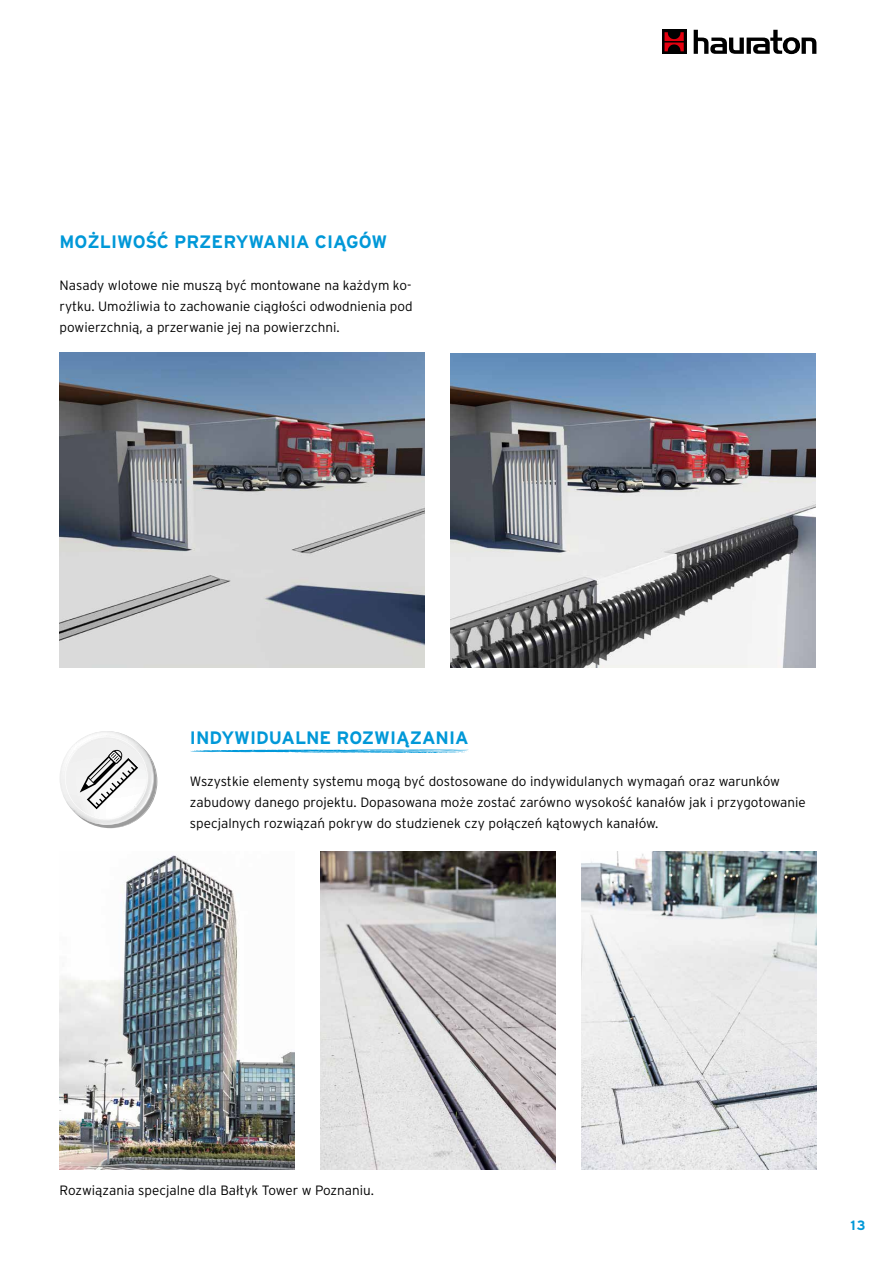
<style>
.page{position:relative;width:893px;height:1263px;background:#fff}
.page>*{position:absolute;margin:0;border:0;box-sizing:border-box;transform-origin:0 0}
.t1{font:700 18px "Interstate Pl";color:#0098d8}
.t2{font:300 13.5px/21px "Interstate Pl";color:#000;text-align:justify}
.t3{font:700 13.5px "Interstate Pl";color:#0098d8}
</style>
<div class="page">
<div style="left:662px;top:30px;width:24px;height:24px;background:#000"></div>
<svg style="left:664px;top:32px;width:20px;height:19px"></svg>
<svg style="left:694px;top:30px;width:122px;height:24px"></svg>
<img style="left:60px;top:353px;width:365px;height:315px">
<img style="left:451px;top:353px;width:365px;height:314px">
<img style="left:320px;top:852px;width:236px;height:317px">
<img style="left:60px;top:855px;width:235px;height:314px">
<img style="left:581px;top:852px;width:235px;height:317px">
<svg style="left:60px;top:731px;width:97px;height:97px"></svg>
<svg style="left:190px;top:749px;width:279px;height:4px"></svg>
<h1 class="t1" style="left:60px;top:231px;width:329px">MOŻLIWOŚĆ PRZERYWANIA CIĄGÓW</h1>
<p class="t2" style="left:60px;top:274px;width:355px">Nasady wlotowe nie muszą być montowane na każdym ko&shy;rytku. Umożliwia to zachowanie ciągłości odwodnienia pod powierzchnią, a przerwanie jej na powierzchni.</p>
<h1 class="t1" style="left:190px;top:728px;width:280px">INDYWIDUALNE ROZWIĄZANIA</h1>
<p class="t2" style="left:190px;top:771px;width:617px;text-align:left">Wszystkie elementy systemu mogą być dostosowane do indywidulanych wymagań oraz warunków zabudowy danego projektu. Dopasowana może zostać zarówno wysokość kanałów jak i przygotowanie specjalnych rozwiązań pokryw do studzienek czy połączeń kątowych kanałów.</p>
<p class="t2" style="left:60px;top:1179px;width:316px">Rozwiązania specjalne dla Bałtyk Tower w Poznaniu.</p>
<p class="t3" style="left:850px;top:1218px;width:17px">13</p>
</div>
